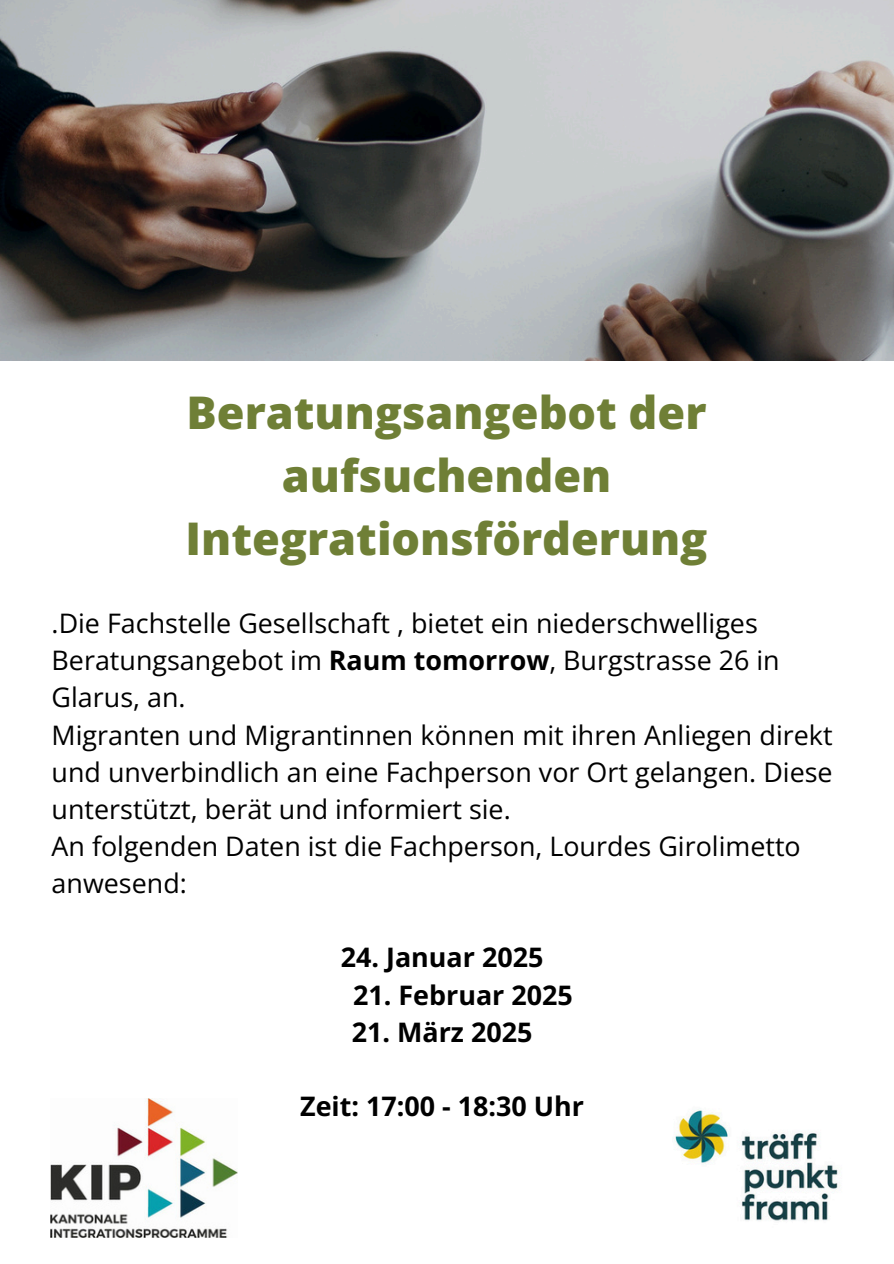
<style>
.page{position:relative;width:894px;height:1264px;background:#fff}
.page>*{position:absolute;margin:0;border:0;box-sizing:border-box;transform-origin:0 0}
.t1{font:800 45px/63px "Open Sans";color:#6f7f36;text-align:center}
.t2{font:26.85px/37.2px "Open Sans";color:#000}
.t3{font:700 26.85px "Open Sans";color:#000}
.s1{font-weight:700}
</style>
<div class="page">
<img style="left:674px;top:1108px;width:164px;height:113px">
<img style="left:0;top:0;width:893px;height:360px">
<img style="left:51px;top:1098px;width:186px;height:139px">
<p class="t1" style="left:185px;top:380px;width:523px">Beratungsangebot der aufsuchenden<br>Integrationsförderung</p>
<h1 class="t2" style="left:52px;top:604px;width:729px">.Die Fachstelle Gesellschaft , bietet ein niederschwelliges<br>Beratungsangebot im <span class="s1">Raum tomorrow</span>, Burgstrasse 26 in<br>Glarus, an.</h1>
<p class="t2" style="left:52px;top:715px;width:782px;text-align:justify">Migranten und Migrantinnen können mit ihren Anliegen direkt und unverbindlich an eine Fachperson vor Ort gelangen. Diese unterstützt, berät und informiert sie.</p>
<p class="t2" style="left:52px;top:827px;width:750px">An folgenden Daten ist die Fachperson, Lourdes Girolimetto anwesend:</p>
<p class="t3" style="left:340px;top:938px;width:204px">24. Januar 2025</p>
<p class="t3" style="left:353px;top:975px;width:221px">21. Februar 2025</p>
<p class="t3" style="left:351px;top:1013px;width:182px">21. März 2025</p>
<h2 class="t3" style="left:300px;top:1087px;width:285px">Zeit: 17:00 - 18:30 Uhr</h2>
</div>
